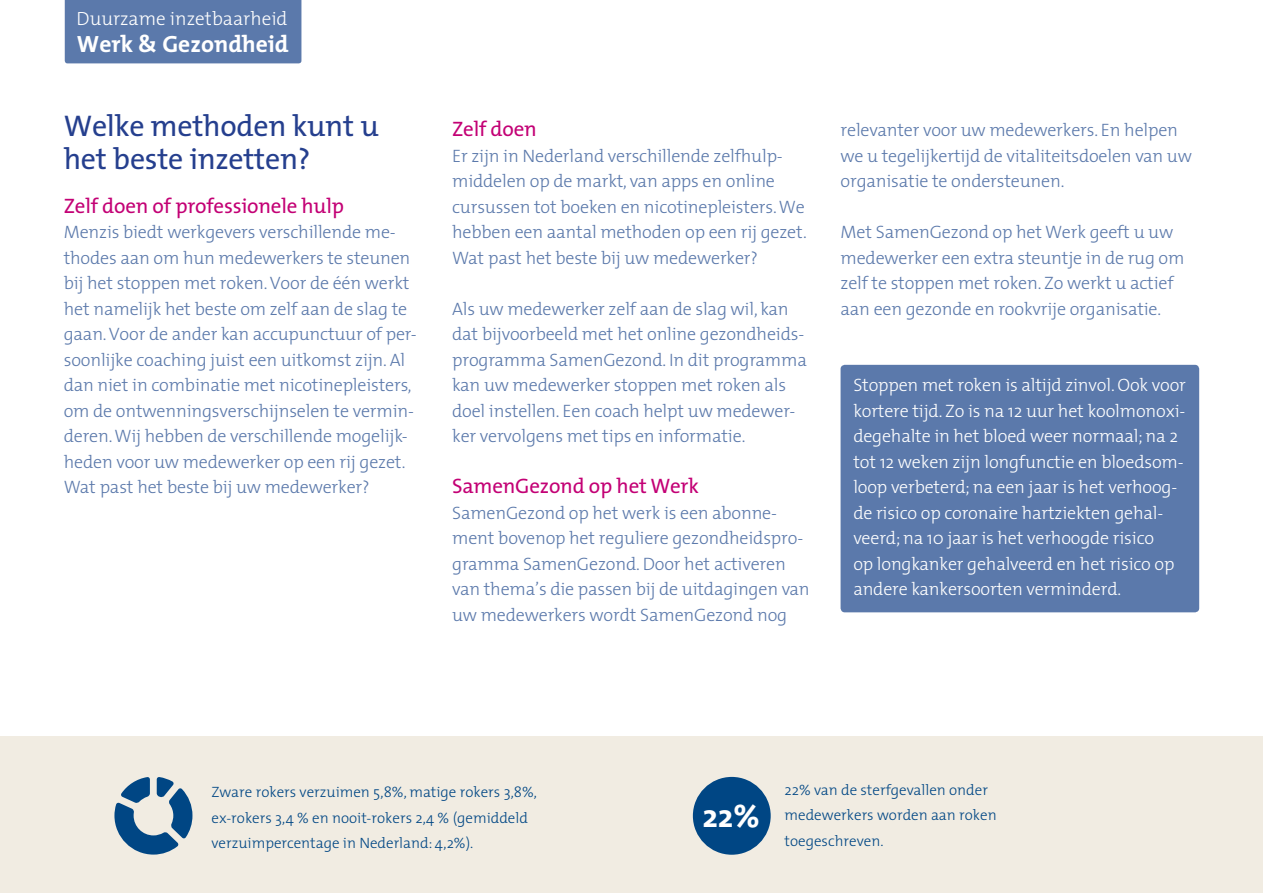
<style>
.page{position:relative;width:1263px;height:893px;background:#fff}
.page>*{position:absolute;margin:0;border:0;box-sizing:border-box;transform-origin:0 0}
.weetjes{font:700 32.4px "The Mix";color:#fff}
.brood{font:30px/33px "The Mix";letter-spacing:-.01em;color:#253f8e}
.t1{font:700 23.55px "The Mix";color:#fff}
.subheading{font:21px "The Mix";letter-spacing:-.01em;color:#c30175}
.t2{font:300 19.2px "The Mix";color:#fff}
.brood-2{font:300 18px/25.5px "The Mix";letter-spacing:-.01em;color:#5b79ab}
.kader{font:300 18px/25.5px "The Mix";letter-spacing:-.01em;color:#fff}
.weetjes-2{font:300 15px/25.5px "The Mix";color:#004684}
</style>
<div class="page">
<div style="left:65px;top:0;width:236px;height:63px;background:#5b79ab"></div>
<div style="left:0;top:737px;width:1263px;height:156px;background:#f1ece2"></div>
<div style="left:840px;top:365px;width:359px;height:247px;background:#5b79ab;border-radius:4px"></div>
<div style="left:693px;top:777px;width:78px;height:78px;background:#004684;border-radius:50%"></div>
<svg style="left:114px;top:777px;width:78px;height:78px"></svg>
<p class="t2" style="left:77px;top:3px;width:212px">Duurzame inzetbaarheid</p>
<h3 class="t1" style="left:77px;top:24px;width:213px">Werk &amp; Gezondheid</h3>
<p class="brood" style="left:64px;top:108px;width:317px">Welke methoden kunt u het beste inzetten?</p>
<p class="subheading" style="left:64px;top:188px;width:282px">Zelf doen of professionele hulp</p>
<p class="brood-2" style="left:64px;top:219px;width:354px">Menzis biedt werkgevers verschillende me&shy;thodes aan om hun medewerkers te steunen bij het stoppen met roken. Voor de één werkt het namelijk het beste om zelf aan de slag te gaan. Voor de ander kan accupunctuur of per&shy;soonlijke coaching juist een uitkomst zijn. Al dan niet in combinatie met nicotinepleisters, om de ontwenningsverschijnselen te vermin&shy;deren. Wij hebben de verschillende mogelijk&shy;heden voor uw medewerker op een rij gezet.<br>Wat past het beste bij uw medewerker?</p>
<p class="subheading" style="left:452px;top:111px;width:86px">Zelf doen</p>
<p class="brood-2" style="left:452px;top:142px;width:356px">Er zijn in Nederland verschillende zelfhulp&shy;middelen op de markt, van apps en online cursussen tot boeken en nicotinepleisters. We hebben een aantal methoden op een rij gezet.<br>Wat past het beste bij uw medewerker?</p>
<p class="brood-2" style="left:452px;top:295px;width:356px">Als uw medewerker zelf aan de slag wil, kan dat bijvoorbeeld met het online gezondheids&shy;programma SamenGezond. In dit programma kan uw medewerker stoppen met roken als doel instellen. Een coach helpt uw medewer&shy;ker vervolgens met tips en informatie.</p>
<p class="subheading" style="left:452px;top:468px;width:248px">SamenGezond op het Werk</p>
<p class="brood-2" style="left:452px;top:499px;width:359px">SamenGezond op het werk is een abonne&shy;ment bovenop het reguliere gezondheidspro&shy;gramma SamenGezond. Door het activeren van thema’s die passen bij de uitdagingen van uw medewerkers wordt SamenGezond nog</p>
<p class="brood-2" style="left:840px;top:117px;width:353px">relevanter voor uw medewerkers. En helpen we u tegelijkertijd de vitaliteitsdoelen van uw organisatie te ondersteunen.</p>
<p class="brood-2" style="left:840px;top:219px;width:345px">Met SamenGezond op het Werk geeft u uw medewerker een extra steuntje in de rug om zelf te stoppen met roken. Zo werkt u actief aan een gezonde en rookvrije organisatie.</p>
<p class="kader" style="left:853px;top:372px;width:334px">Stoppen met roken is altijd zinvol. Ook voor kortere tijd. Zo is na 12 uur het koolmonoxi&shy;degehalte in het bloed weer normaal; na 2 tot 12 weken zijn longfunctie en bloedsom&shy;loop verbeterd; na een jaar is het verhoog&shy;de risico op coronaire hartziekten gehal&shy;veerd; na 10 jaar is het verhoogde risico<br>op longkanker gehalveerd en het risico op andere kankersoorten verminderd.</p>
<p class="weetjes-2" style="left:212px;top:779px;width:327px">Zware rokers verzuimen 5,8%, matige rokers 3,8%, ex-rokers 3,4 % en nooit-rokers 2,4 % (gemiddeld verzuimpercentage in Nederland: 4,2%).</p>
<p class="weetjes-2" style="left:784px;top:777px;width:214px">22% van de sterfgevallen onder medewerkers worden aan roken toegeschreven.</p>
<p class="weetjes" style="left:702px;top:788px;width:59px">22%</p>
</div>
